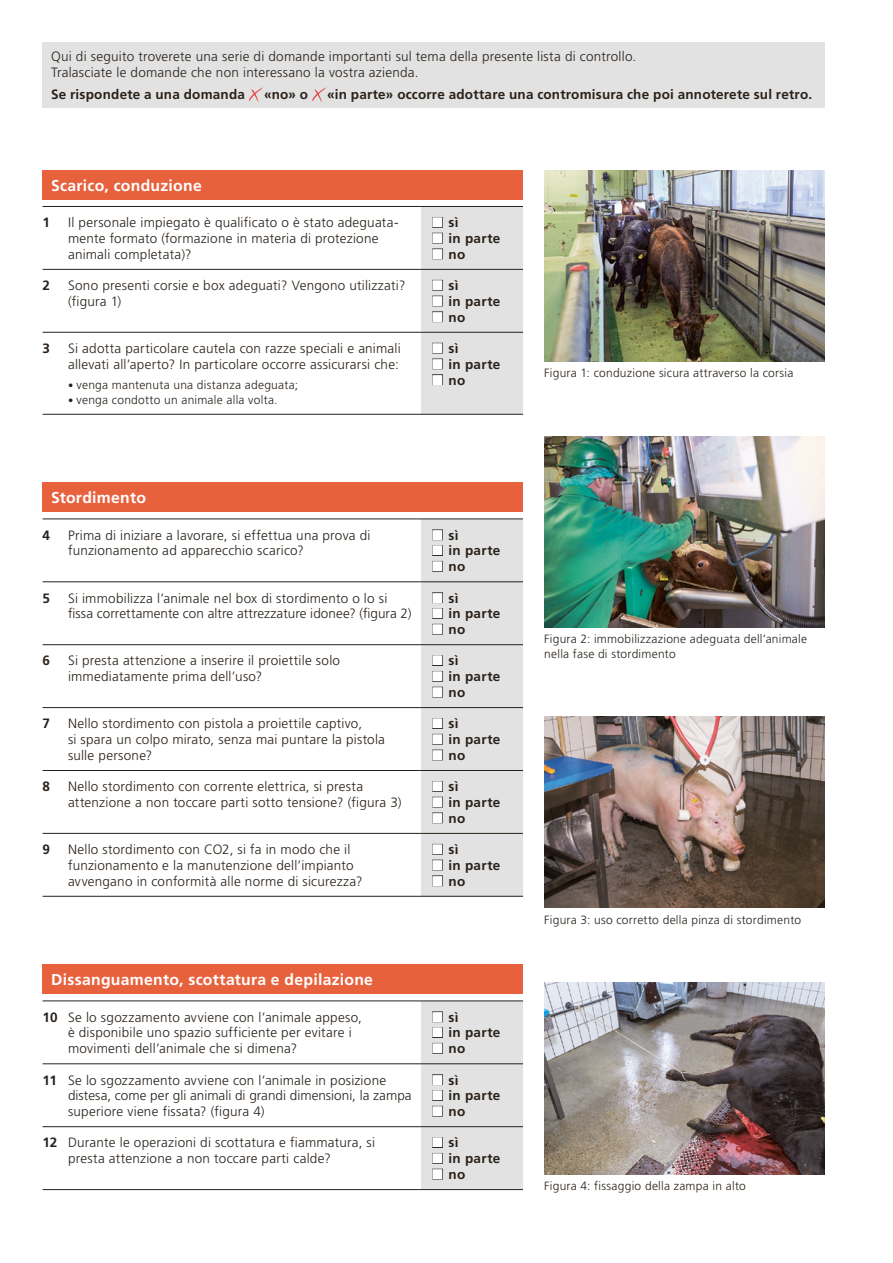
<style>
.page{position:relative;width:893px;height:1263px;background:#fff}
.page>*{position:absolute;margin:0;border:0;box-sizing:border-box;transform-origin:0 0}
.t1{font:700 15.75px "Frutiger LT Std";letter-spacing:.015em;color:#fff}
.t2{font:300 13.5px/15.8px "Frutiger LT Std";letter-spacing:.015em;color:#29211a}
.t3{font:700 13.5px/15.8px "Frutiger LT Std";letter-spacing:.02em;color:#29211a}
.t4{font:300 12px/14.2px "Frutiger LT Std";letter-spacing:.02em;color:#29211a}
.s1{font-size:10.5px}
.s2{font-weight:700}
</style>
<div class="page">
<img style="left:544px;top:170px;width:281px;height:191px">
<img style="left:544px;top:436px;width:281px;height:192px">
<img style="left:544px;top:717px;width:281px;height:191px">
<img style="left:544px;top:983px;width:281px;height:191px">
<div style="left:43px;top:170px;width:480px;height:30px;background:#e8613d"></div>
<hr style="left:43px;top:414px;width:378px;height:1px;background:#29211a">
<hr style="left:421px;top:414px;width:102px;height:1px;background:#29211a">
<hr style="left:43px;top:332px;width:378px;height:1px;background:#29211a">
<hr style="left:43px;top:269px;width:378px;height:1px;background:#29211a">
<hr style="left:43px;top:206px;width:378px;height:1px;background:#29211a">
<div style="left:43px;top:482px;width:480px;height:30px;background:#e8613d"></div>
<hr style="left:43px;top:581px;width:378px;height:1px;background:#29211a">
<hr style="left:43px;top:644px;width:378px;height:1px;background:#29211a">
<hr style="left:43px;top:519px;width:378px;height:1px;background:#29211a">
<hr style="left:43px;top:707px;width:378px;height:1px;background:#29211a">
<hr style="left:43px;top:770px;width:378px;height:1px;background:#29211a">
<hr style="left:43px;top:833px;width:378px;height:1px;background:#29211a">
<hr style="left:43px;top:896px;width:378px;height:1px;background:#29211a">
<hr style="left:421px;top:896px;width:102px;height:1px;background:#29211a">
<div style="left:43px;top:964px;width:480px;height:30px;background:#e8613d"></div>
<hr style="left:43px;top:1063px;width:378px;height:1px;background:#29211a">
<hr style="left:43px;top:1126px;width:378px;height:1px;background:#29211a">
<hr style="left:43px;top:1189px;width:378px;height:1px;background:#29211a">
<hr style="left:421px;top:1189px;width:102px;height:1px;background:#29211a">
<hr style="left:43px;top:1001px;width:378px;height:1px;background:#29211a">
<div style="left:43px;top:43px;width:782px;height:65px;background:#e2e2e2"></div>
<svg style="left:249px;top:87px;width:15px;height:16px"></svg>
<svg style="left:312px;top:87px;width:15px;height:16px"></svg>
<div style="left:421px;top:206px;width:102px;height:208px;background:#e2e2e2"></div>
<div style="left:421px;top:519px;width:102px;height:377px;background:#e2e2e2"></div>
<div style="left:421px;top:1001px;width:102px;height:188px;background:#e2e2e2"></div>
<p class="t2" style="left:51px;top:49px;width:587px">Qui di seguito troverete una serie di domande importanti sul tema della presente lista di controllo.<br>Tralasciate le domande che non interessano la vostra azienda.</p>
<p class="t3" style="left:51px;top:87px;width:195px">Se rispondete a una domanda</p>
<p class="t3" style="left:264px;top:87px;width:46px">«no» o</p>
<p class="t3" style="left:327px;top:87px;width:486px">«in parte» occorre adottare una contromisura che poi annoterete sul retro.</p>
<p class="t1" style="left:51px;top:176px;width:152px">Scarico, conduzione</p>
<p class="t3" style="left:43px;top:215px;width:9px">1</p>
<p class="t2" style="left:68px;top:215px;width:332px">Il personale impiegato è qualificato o è stato adeguata&shy;mente formato (formazione in materia di protezione animali completata)?</p>
<p class="t3" style="left:449px;top:215px;width:53px">sì<br>in parte no</p>
<p class="t3" style="left:43px;top:278px;width:9px">2</p>
<p class="t2" style="left:68px;top:278px;width:339px">Sono presenti corsie e box adeguati? Vengono utilizzati? (figura 1)</p>
<p class="t3" style="left:449px;top:278px;width:53px">sì<br>in parte no</p>
<p class="t3" style="left:43px;top:340px;width:9px">3</p>
<p class="t2" style="left:68px;top:341px;width:334px">Si adotta particolare cautela con razze speciali e animali allevati all’aperto? In particolare occorre assicurarsi che:</p>
<p class="t4" style="left:68px;top:378px;width:232px"><span class="s1">•</span> venga mantenuta una distanza adeguata;</p>
<p class="t4" style="left:68px;top:393px;width:211px"><span class="s1">•</span> venga condotto un animale alla volta.</p>
<p class="t3" style="left:449px;top:340px;width:53px">sì<br>in parte no</p>
<p class="t1" style="left:51px;top:489px;width:97px">Stordimento</p>
<p class="t3" style="left:43px;top:527px;width:9px">4</p>
<p class="t2" style="left:68px;top:527px;width:304px">Prima di iniziare a lavorare, si effettua una prova di funzionamento ad apparecchio scarico?</p>
<p class="t3" style="left:449px;top:527px;width:53px">sì<br>in parte no</p>
<p class="t3" style="left:43px;top:590px;width:9px">5</p>
<p class="t2" style="left:68px;top:590px;width:345px">Si immobilizza l’animale nel box di stordimento o lo si fissa correttamente con altre attrezzature idonee? (figura 2)</p>
<p class="t3" style="left:449px;top:590px;width:53px">sì<br>in parte no</p>
<p class="t3" style="left:43px;top:653px;width:9px">6</p>
<p class="t2" style="left:68px;top:653px;width:274px">Si presta attenzione a inserire il proiettile solo immediatamente prima dell’uso?</p>
<p class="t3" style="left:449px;top:653px;width:53px">sì<br>in parte no</p>
<p class="t3" style="left:43px;top:716px;width:9px">7</p>
<p class="t2" style="left:68px;top:716px;width:318px">Nello stordimento con pistola a proiettile captivo,<br>si spara un colpo mirato, senza mai puntare la pistola sulle persone?</p>
<p class="t3" style="left:449px;top:716px;width:53px">sì<br>in parte no</p>
<p class="t3" style="left:43px;top:779px;width:9px">8</p>
<p class="t2" style="left:68px;top:779px;width:335px">Nello stordimento con corrente elettrica, si presta attenzione a non toccare parti sotto tensione? (figura 3)</p>
<p class="t3" style="left:449px;top:779px;width:53px">sì<br>in parte no</p>
<p class="t3" style="left:43px;top:842px;width:9px">9</p>
<p class="t2" style="left:68px;top:842px;width:296px">Nello stordimento con CO2, si fa in modo che il funzionamento e la manutenzione dell’impianto avvengano in conformità alle norme di sicurezza?</p>
<p class="t3" style="left:449px;top:842px;width:53px">sì<br>in parte no</p>
<p class="t1" style="left:51px;top:970px;width:323px">Dissanguamento, scottatura e depilazione</p>
<p class="t2" style="left:68px;top:1009px;width:295px;text-indent:-26px"><span class="s2">10</span> Se lo sgozzamento avviene con l’animale appeso, è disponibile uno spazio sufficiente per evitare i movimenti dell’animale che si dimena?</p>
<p class="t3" style="left:449px;top:1009px;width:53px">sì<br>in parte no</p>
<p class="t2" style="left:68px;top:1072px;width:345px;text-indent:-26px"><span class="s2">11</span> Se lo sgozzamento avviene con l’animale in posizione distesa, come per gli animali di grandi dimensioni, la zampa superiore viene fissata? (figura 4)</p>
<p class="t3" style="left:449px;top:1072px;width:53px">sì<br>in parte no</p>
<p class="t2" style="left:68px;top:1135px;width:309px;text-indent:-26px"><span class="s2">12</span> Durante le operazioni di scottatura e fiammatura, si presta attenzione a non toccare parti calde?</p>
<p class="t3" style="left:449px;top:1135px;width:53px">sì<br>in parte no</p>
<p class="t4" style="left:544px;top:366px;width:251px">Figura 1: conduzione sicura attraverso la corsia</p>
<p class="t4" style="left:544px;top:632px;width:264px">Figura 2: immobilizzazione adeguata dell’animale nella fase di stordimento</p>
<p class="t4" style="left:544px;top:912px;width:258px">Figura 3: uso corretto della pinza di stordimento</p>
<p class="t4" style="left:544px;top:1179px;width:203px">Figura 4: fissaggio della zampa in alto</p>
</div>
